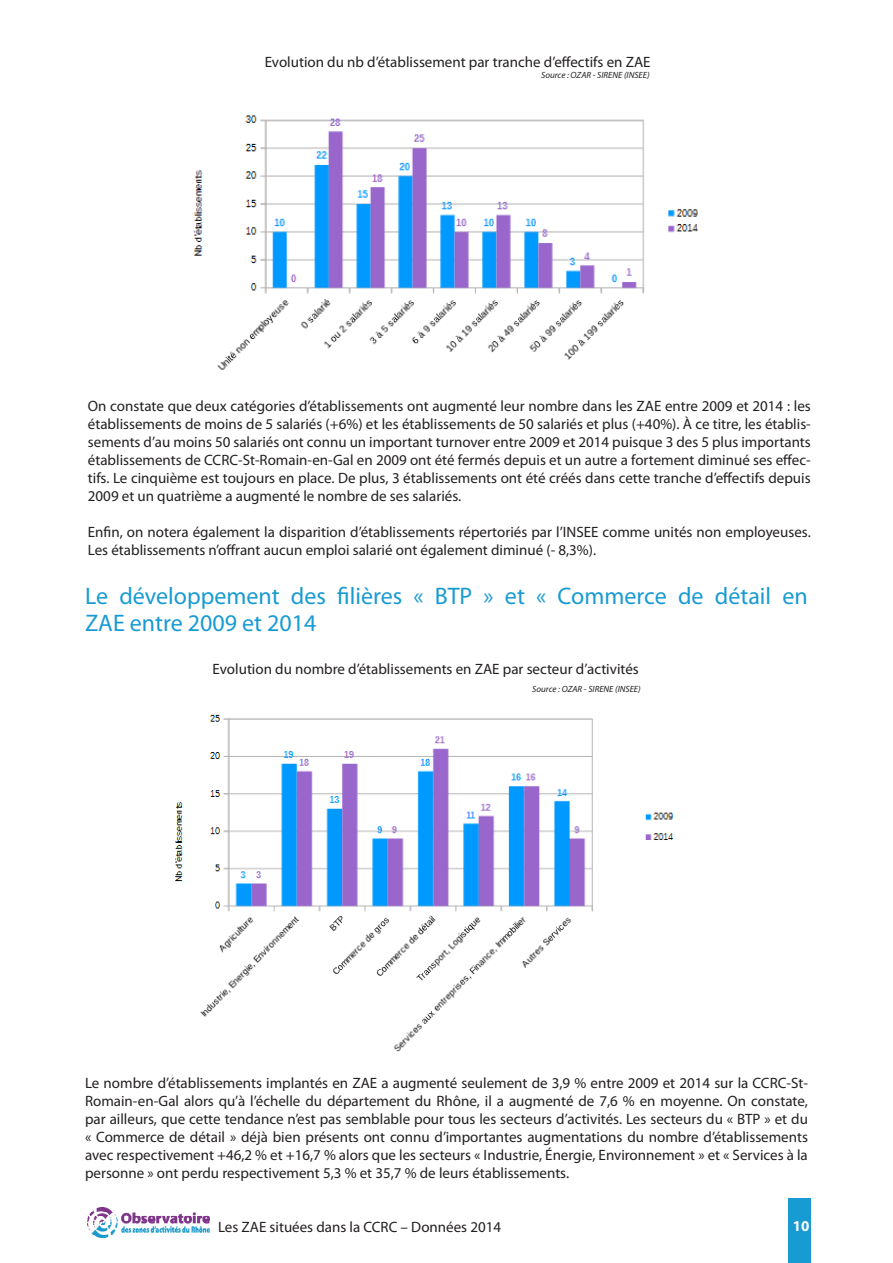
<style>
.page{position:relative;width:893px;height:1263px;background:#fff}
.page>*{position:absolute;margin:0;border:0;box-sizing:border-box;transform-origin:0 0}
.t1{font:24px/27px "Myriad Pro";color:#189bd2}
.t2{font:15px/18px "Myriad Pro";color:#231f20;text-align:justify}
.t3{font:700 15px "Myriad Pro";color:#fff}
.t4{font:italic 9px "Myriad Pro";color:#231f20}
</style>
<div class="page">
<img style="left:88px;top:1207px;width:122px;height:30px">
<div style="left:789px;top:1198px;width:22px;height:65px;background:#189bd2"></div>
<img style="left:193px;top:115px;width:505px;height:255px">
<img style="left:176px;top:714px;width:498px;height:338px">
<p class="t2" style="left:265px;top:53px;width:387px">Evolution du nb d’établissement par tranche d’effectifs en ZAE</p>
<p class="t4" style="left:541px;top:69px;width:110px">Source : OZAR - SIRENE (INSEE)</p>
<p class="t2" style="left:88px;top:397px;width:724px">On constate que deux catégories d’établissements ont augmenté leur nombre dans les ZAE entre 2009 et 2014 : les établissements de moins de 5 salariés (+6%) et les établissements de 50 salariés et plus (+40%). À ce titre, les établis&shy;sements d’au moins 50 salariés ont connu un important turnover entre 2009 et 2014 puisque 3 des 5 plus importants établissements de CCRC-St-Romain-en-Gal en 2009 ont été fermés depuis et un autre a fortement diminué ses effec&shy;tifs. Le cinquième est toujours en place. De plus, 3 établissements ont été créés dans cette tranche d’effectifs depuis 2009 et un quatrième a augmenté le nombre de ses salariés.</p>
<p class="t2" style="left:88px;top:523px;width:724px">Enfin, on notera également la disparition d’établissements répertoriés par l’INSEE comme unités non employeuses.<br>Les établissements n’offrant aucun emploi salarié ont également diminué (- 8,3%).</p>
<p class="t1" style="left:85px;top:582px;width:724px">Le développement des filières « BTP » et « Commerce de détail en<br>ZAE entre 2009 et 2014</p>
<p class="t2" style="left:213px;top:660px;width:428px">Evolution du nombre d’établissements en ZAE par secteur d’activités</p>
<p class="t4" style="left:532px;top:683px;width:110px">Source : OZAR - SIRENE (INSEE)</p>
<p class="t2" style="left:85px;top:1074px;width:724px">Le nombre d’établissements implantés en ZAE a augmenté seulement de 3,9 % entre 2009 et 2014 sur la CCRC-St-Romain-en-Gal alors qu’à l’échelle du département du Rhône, il a augmenté de 7,6 % en moyenne. On constate, par ailleurs, que cette tendance n’est pas semblable pour tous les secteurs d’activités. Les secteurs du « BTP » et du « Commerce de détail » déjà bien présents ont connu d’importantes augmentations du nombre d’établissements avec respectivement +46,2 % et +16,7 % alors que les secteurs « Industrie, Énergie, Environnement » et « Services à la personne » ont perdu respectivement 5,3 % et 35,7 % de leurs établissements.</p>
<p class="t2" style="left:218px;top:1218px;width:285px">Les ZAE situées dans la CCRC – Données 2014</p>
<p class="t3" style="left:793px;top:1216px;width:18px">10</p>
</div>
